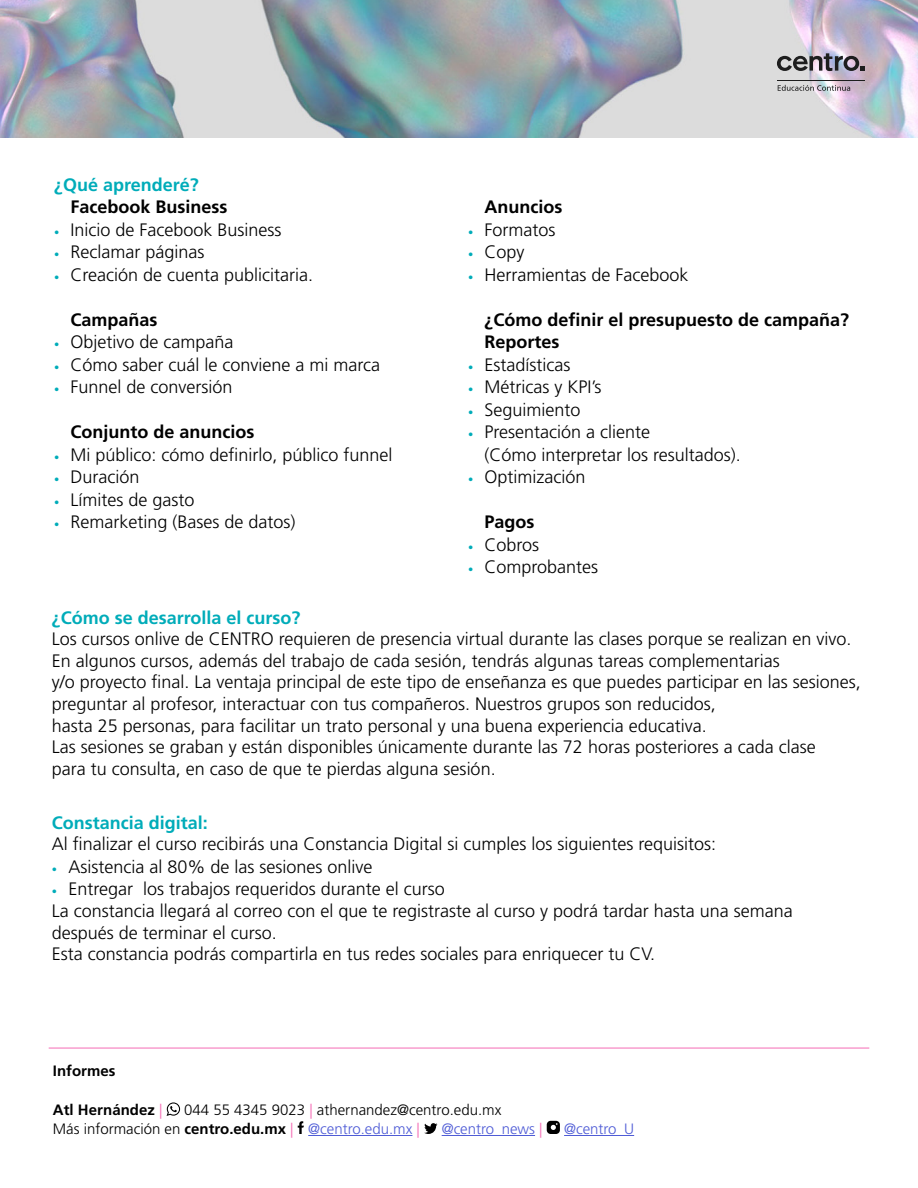
<style>
.page{position:relative;width:918px;height:1188px;background:#fff}
.page>*{position:absolute;margin:0;border:0;box-sizing:border-box;transform-origin:0 0}
.t1{font:300 18px "Frutiger";color:#000}
.t2{font:700 18px "Frutiger";color:#000}
.t3{font:700 18px "Frutiger";color:#00acb9}
.t4{font:300 15px/19.5px "Frutiger";color:#000}
.t5{font:300 15px "Frutiger";color:#4f5cd6}
.t6{font:700 15px "Frutiger";color:#000}
.s1{font-size:10.5px;color:#00acb9}
.s2{font-weight:300;color:#f56cb5}
.s3{color:#f56cb5}
.s4{font-weight:700}
.s5{color:#4f5cd6}
</style>
<div class="page">
<img style="left:0;top:0;width:918px;height:137px">
<svg style="left:778px;top:85px;width:72px;height:6px"></svg>
<hr style="left:777px;top:81px;width:88px;height:1px;background:#1e1e1e">
<svg style="left:777px;top:53px;width:88px;height:18px"></svg>
<hr style="left:49px;top:1048px;width:820px;height:1px;background:#f56cb5">
<hr style="left:308px;top:1135px;width:104px;height:1px;background:#4f5cd6">
<hr style="left:442px;top:1135px;width:93px;height:1px;background:#4f5cd6">
<hr style="left:564px;top:1135px;width:70px;height:1px;background:#4f5cd6">
<svg style="left:167px;top:1102px;width:13px;height:14px"></svg>
<svg style="left:298px;top:1121px;width:6px;height:13px"></svg>
<svg style="left:424px;top:1123px;width:14px;height:11px"></svg>
<div style="left:547px;top:1121px;width:13px;height:13px;background:#000;border-radius:4px"></div>
<svg style="left:551px;top:1123px;width:7px;height:7px"></svg>
<p class="t3" style="left:54px;top:174px;width:146px">¿Qué aprenderé?</p>
<p class="t2" style="left:71px;top:196px;width:158px">Facebook Business</p>
<p class="t1" style="left:54px;top:219px;width:229px"><span class="s1">•</span> Inicio de Facebook Business</p>
<p class="t1" style="left:54px;top:242px;width:152px"><span class="s1">•</span> Reclamar páginas</p>
<p class="t1" style="left:54px;top:264px;width:261px"><span class="s1">•</span> Creación de cuenta publicitaria.</p>
<p class="t2" style="left:71px;top:309px;width:89px">Campañas</p>
<p class="t1" style="left:54px;top:332px;width:181px"><span class="s1">•</span> Objetivo de campaña</p>
<p class="t1" style="left:54px;top:354px;width:328px"><span class="s1">•</span> Cómo saber cuál le conviene a mi marca</p>
<p class="t1" style="left:54px;top:377px;width:180px"><span class="s1">•</span> Funnel de conversión</p>
<p class="t2" style="left:71px;top:421px;width:185px">Conjunto de anuncios</p>
<p class="t1" style="left:54px;top:444px;width:340px"><span class="s1">•</span> Mi público: cómo definirlo, público funnel</p>
<p class="t1" style="left:54px;top:467px;width:87px"><span class="s1">•</span> Duración</p>
<p class="t1" style="left:54px;top:489px;width:142px"><span class="s1">•</span> Límites de gasto</p>
<p class="t1" style="left:54px;top:512px;width:243px"><span class="s1">•</span> Remarketing (Bases de datos)</p>
<p class="t2" style="left:485px;top:196px;width:79px">Anuncios</p>
<p class="t1" style="left:468px;top:219px;width:89px"><span class="s1">•</span> Formatos</p>
<p class="t1" style="left:468px;top:242px;width:58px"><span class="s1">•</span> Copy</p>
<p class="t1" style="left:468px;top:264px;width:222px"><span class="s1">•</span> Herramientas de Facebook</p>
<p class="t2" style="left:485px;top:309px;width:366px">¿Cómo definir el presupuesto de campaña?</p>
<p class="t2" style="left:485px;top:331px;width:77px">Reportes</p>
<p class="t1" style="left:468px;top:354px;width:104px"><span class="s1">•</span> Estadísticas</p>
<p class="t1" style="left:468px;top:377px;width:135px"><span class="s1">•</span> Métricas y KPI’s</p>
<p class="t1" style="left:468px;top:399px;width:114px"><span class="s1">•</span> Seguimiento</p>
<p class="t1" style="left:468px;top:422px;width:184px"><span class="s1">•</span> Presentación a cliente</p>
<p class="t1" style="left:485px;top:444px;width:258px">(Cómo interpretar los resultados).</p>
<p class="t1" style="left:468px;top:467px;width:119px"><span class="s1">•</span> Optimización</p>
<p class="t2" style="left:485px;top:511px;width:52px">Pagos</p>
<p class="t1" style="left:468px;top:534px;width:73px"><span class="s1">•</span> Cobros</p>
<p class="t1" style="left:468px;top:557px;width:132px"><span class="s1">•</span> Comprobantes</p>
<p class="t3" style="left:52px;top:607px;width:250px">¿Cómo se desarrolla el curso?</p>
<p class="t1" style="left:52px;top:629px;width:801px">Los cursos onlive de CENTRO requieren de presencia virtual durante las clases porque se realizan en vivo.</p>
<p class="t1" style="left:52px;top:650px;width:729px">En algunos cursos, además del trabajo de cada sesión, tendrás algunas tareas complementarias</p>
<p class="t1" style="left:52px;top:672px;width:810px">y/o proyecto final. La ventaja principal de este tipo de enseñanza es que puedes participar en las sesiones,</p>
<p class="t1" style="left:52px;top:694px;width:665px">preguntar al profesor, interactuar con tus compañeros. Nuestros grupos son reducidos,</p>
<p class="t1" style="left:52px;top:715px;width:657px">hasta 25 personas, para facilitar un trato personal y una buena experiencia educativa.</p>
<p class="t1" style="left:52px;top:737px;width:765px">Las sesiones se graban y están disponibles únicamente durante las 72 horas posteriores a cada clase</p>
<p class="t1" style="left:52px;top:758px;width:445px">para tu consulta, en caso de que te pierdas alguna sesión.</p>
<p class="t3" style="left:52px;top:812px;width:158px">Constancia digital:</p>
<p class="t1" style="left:52px;top:834px;width:666px">Al finalizar el curso recibirás una Constancia Digital si cumples los siguientes requisitos:</p>
<p class="t1" style="left:52px;top:857px;width:322px"><span class="s1">•</span> Asistencia al 80% de las sesiones onlive</p>
<p class="t1" style="left:52px;top:879px;width:394px"><span class="s1">•</span> Entregar los trabajos requeridos durante el curso</p>
<p class="t1" style="left:52px;top:901px;width:743px">La constancia llegará al correo con el que te registraste al curso y podrá tardar hasta una semana</p>
<p class="t1" style="left:52px;top:922px;width:227px">después de terminar el curso.</p>
<p class="t1" style="left:52px;top:944px;width:605px">Esta constancia podrás compartirla en tus redes sociales para enriquecer tu CV.</p>
<p class="t6" style="left:53px;top:1061px;width:64px">Informes</p>
<p class="t6" style="left:53px;top:1100px;width:111px">Atl Hernández <span class="s2">|</span></p>
<p class="t4" style="left:53px;top:1100px;width:450px;text-indent:131px">044 55 4345 9023 <span class="s3">|</span> athernandez@centro.edu.mx<br>Más información en <span class="s4">centro.edu.mx</span> <span class="s3">|</span> <span class="s5">@centro.edu.mx</span> <span class="s3">|</span></p>
<p class="t5" style="left:442px;top:1120px;width:102px">@centro_news <span class="s3">|</span></p>
<p class="t5" style="left:564px;top:1120px;width:72px">@centro_U</p>
</div>
